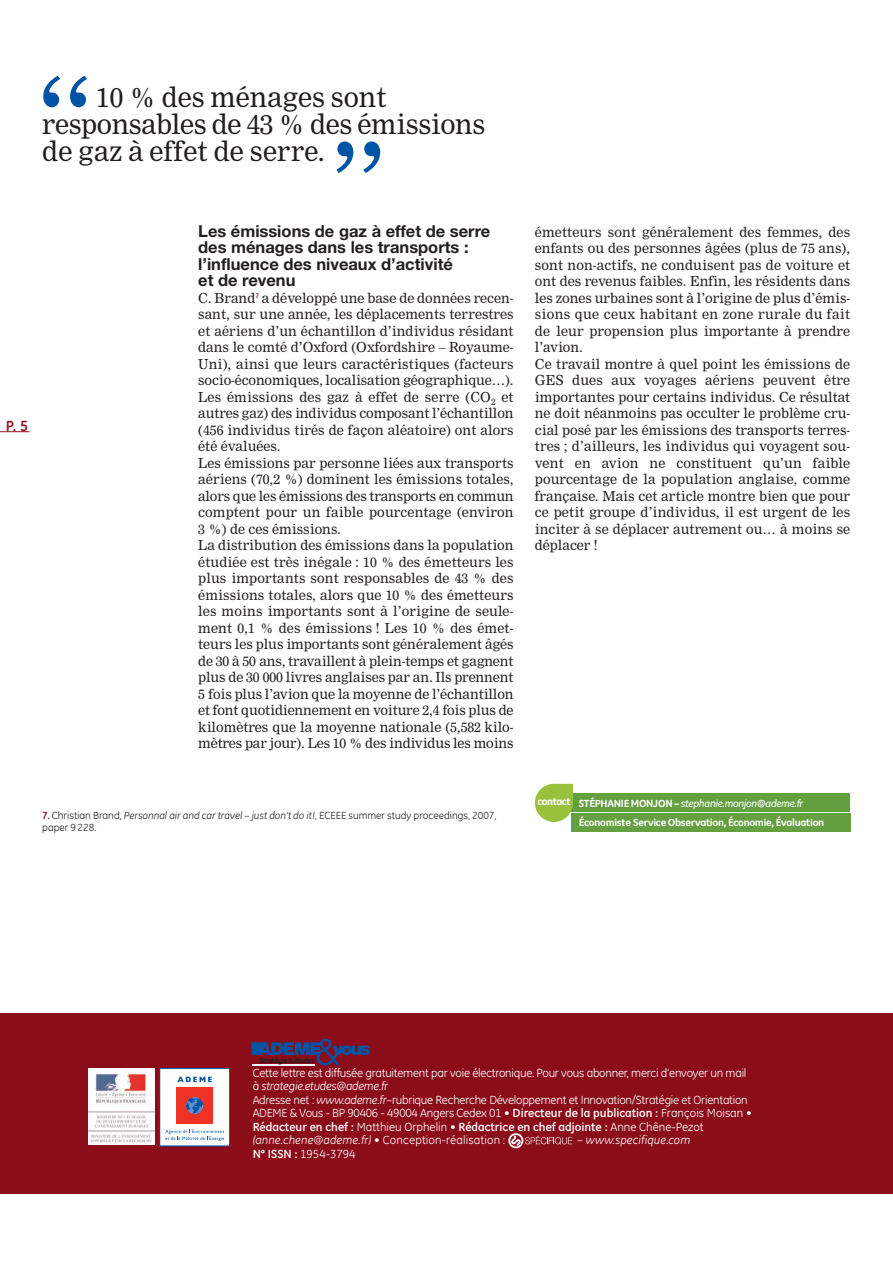
<style>
.page{position:relative;width:893px;height:1263px;background:#fff}
.page>*{position:absolute;margin:0;border:0;box-sizing:border-box;transform-origin:0 0}
.t1{font:112.2px "Nimrod";color:#0054a6}
.t2{font:27px/27px "Nimrod";letter-spacing:-.005em;color:#231f20}
.t3{font:700 16.5px/16.5px "Helvetica Neue";color:#231f20}
.t4{font:700 15px "GE Inspira";color:#8b0d19}
.t5{font:13.5px/16.5px "Nimrod";color:#231f20}
.t6{font:12px/13.5px "GE Inspira";letter-spacing:-.02em;color:#fff}
.t7{font:italic 12px "GE Inspira";letter-spacing:.005em;color:#fff}
.t8{font:12px "GE Inspira";color:#fff}
.t9{font:10.5px/11.2px "GE Inspira";color:#231f20}
.t10{font:800 10.5px/19.4px "GE Inspira";letter-spacing:-.025em;color:#fff}
.t11{font:800 7.35px "GE Inspira";letter-spacing:-.055em;color:#231f20}
.s1{font-weight:700;color:#8b0d19}
.s2{font-style:italic}
.s3{font-weight:500;font-style:italic}
.s4{font-weight:700}
.s5{font-style:normal}
</style>
<div class="page">
<hr style="left:0;top:431px;width:30px;height:1px;background:#8b0d19">
<div style="left:0;top:1013px;width:892px;height:181px;background:#8b0d19"></div>
<img style="left:89px;top:1069px;width:65px;height:75px">
<div style="left:160px;top:1068px;width:70px;height:78px;background:#fff"></div>
<div style="left:160px;top:1068px;width:70px;height:78px;border:1px solid #0054a6"></div>
<div style="left:176px;top:1087px;width:37px;height:37px;background:#ee3224"></div>
<svg style="left:186px;top:1097px;width:17px;height:17px"></svg>
<svg style="left:178px;top:1077px;width:34px;height:5px"></svg>
<svg style="left:165px;top:1129px;width:59px;height:12px"></svg>
<svg style="left:252px;top:1039px;width:118px;height:26px"></svg>
<svg style="left:508px;top:1133px;width:64px;height:15px"></svg>
<hr style="left:252px;top:1064px;width:63px;height:1px;background:#fff">
<div style="left:553px;top:794px;width:297px;height:18px;background:#649f40"></div>
<svg style="left:535px;top:784px;width:38px;height:38px"></svg>
<div style="left:571px;top:813px;width:279px;height:18px;background:#649f40"></div>
<h1 class="t1" style="left:36px;top:81px;width:60px">“</h1>
<h2 class="t2" style="left:42px;top:141px;width:284px">de gaz à effet de serre.</h2>
<h1 class="t1" style="left:329px;top:147px;width:60px">”</h1>
<h2 class="t2" style="left:42px;top:87px;width:444px;text-indent:54px">10 % des ménages sont responsables de 43 % des émissions</h2>
<p class="t4" style="left:6px;top:420px;width:24px">P. 5</p>
<p class="t3" style="left:198px;top:224px;width:294px">Les émissions de gaz à effet de serre des ménages dans les transports : l’influence des niveaux d’activité<br>et de revenu</p>
<p class="t5" style="left:198px;top:291px;width:317px">C. Brand<sup>7</sup> a développé une base de données recen&shy;sant, sur une année, les déplacements terrestres et aériens d’un échantillon d’individus résidant dans le comté d’Oxford (Oxfordshire – Royaume-Uni), ainsi que leurs caractéristiques (facteurs socio-économiques, localisation géographique…).<br>Les émissions des gaz à effet de serre (CO<sub>2</sub> et autres gaz) des individus composant l’échantillon (456 individus tirés de façon aléatoire) ont alors été évaluées.<br>Les émissions par personne liées aux transports aériens (70,2 %) dominent les émissions totales, alors que les émissions des transports en commun comptent pour un faible pourcentage (environ 3 %) de ces émissions.<br>La distribution des émissions dans la population étudiée est très inégale : 10 % des émetteurs les plus importants sont responsables de 43 % des émissions totales, alors que 10 % des émetteurs les moins importants sont à l’origine de seule&shy;ment 0,1 % des émissions ! Les 10 % des émet&shy;teurs les plus importants sont généralement âgés de 30 à 50 ans, travaillent à plein-temps et gagnent plus de 30 000 livres anglaises par an. Ils prennent 5 fois plus l’avion que la moyenne de l’échantillon et font quotidiennement en voiture 2,4 fois plus de kilomètres que la moyenne nationale (5,582 kilo&shy;mètres par jour). Les 10 % des individus les moins</p>
<p class="t9" style="left:42px;top:811px;width:456px"><span class="s1">7.</span> Christian Brand, <span class="s2">Personnal air and car travel – just don’t do it!</span>, ECEEE summer study proceedings, 2007, paper 9 228.</p>
<p class="t5" style="left:535px;top:225px;width:317px">émetteurs sont généralement des femmes, des enfants ou des personnes âgées (plus de 75 ans), sont non-actifs, ne conduisent pas de voiture et ont des revenus faibles. Enfin, les résidents dans les zones urbaines sont à l’origine de plus d’émis&shy;sions que ceux habitant en zone rurale du fait de leur propension plus importante à prendre l’avion.<br>Ce travail montre à quel point les émissions de GES dues aux voyages aériens peuvent être importantes pour certains individus. Ce résultat ne doit néanmoins pas occulter le problème cru&shy;cial posé par les émissions des transports terres&shy;tres ; d’ailleurs, les individus qui voyagent sou&shy;vent en avion ne constituent qu’un faible pourcentage de la population anglaise, comme française. Mais cet article montre bien que pour ce petit groupe d’individus, il est urgent de les inciter à se déplacer autrement ou… à moins se déplacer !</p>
<p class="t10" style="left:579px;top:794px;width:247px;text-indent:-41px"><sup>contact</sup> STÉPHANIE MONJON – <span class="s3">stephanie.monjon@ademe.fr<br></span>Économiste Service Observation, Économie, Évaluation</p>
<p class="t11" style="left:259px;top:1058px;width:57px">Stratégie &amp; études</p>
<p class="t6" style="left:253px;top:1067px;width:501px">Cette lettre est diffusée gratuitement par voie électronique. Pour vous abonner, merci d’envoyer un mail à <span class="s2">strategie.etudes@ademe.fr<br></span>Adresse net : <span class="s2">www.ademe.fr</span>–rubrique Recherche Développement et Innovation/Stratégie et Orientation ADEME &amp; Vous - BP 90406 - 49004 Angers Cedex 01 • <span class="s4">Directeur de la publication :</span> François Moisan • <span class="s4">Rédacteur en chef :</span> Matthieu Orphelin • <span class="s4">Rédactrice en chef adjointe :</span> Anne Chêne-Pezot <span class="s2">(anne.chene@ademe.fr)</span> • Conception-réalisation :</p>
<p class="t7" style="left:577px;top:1136px;width:114px"><span class="s5">–</span> www.specifique.com</p>
<p class="t8" style="left:253px;top:1149px;width:104px"><span class="s4">N° ISSN :</span> 1954-3794</p>
</div>
